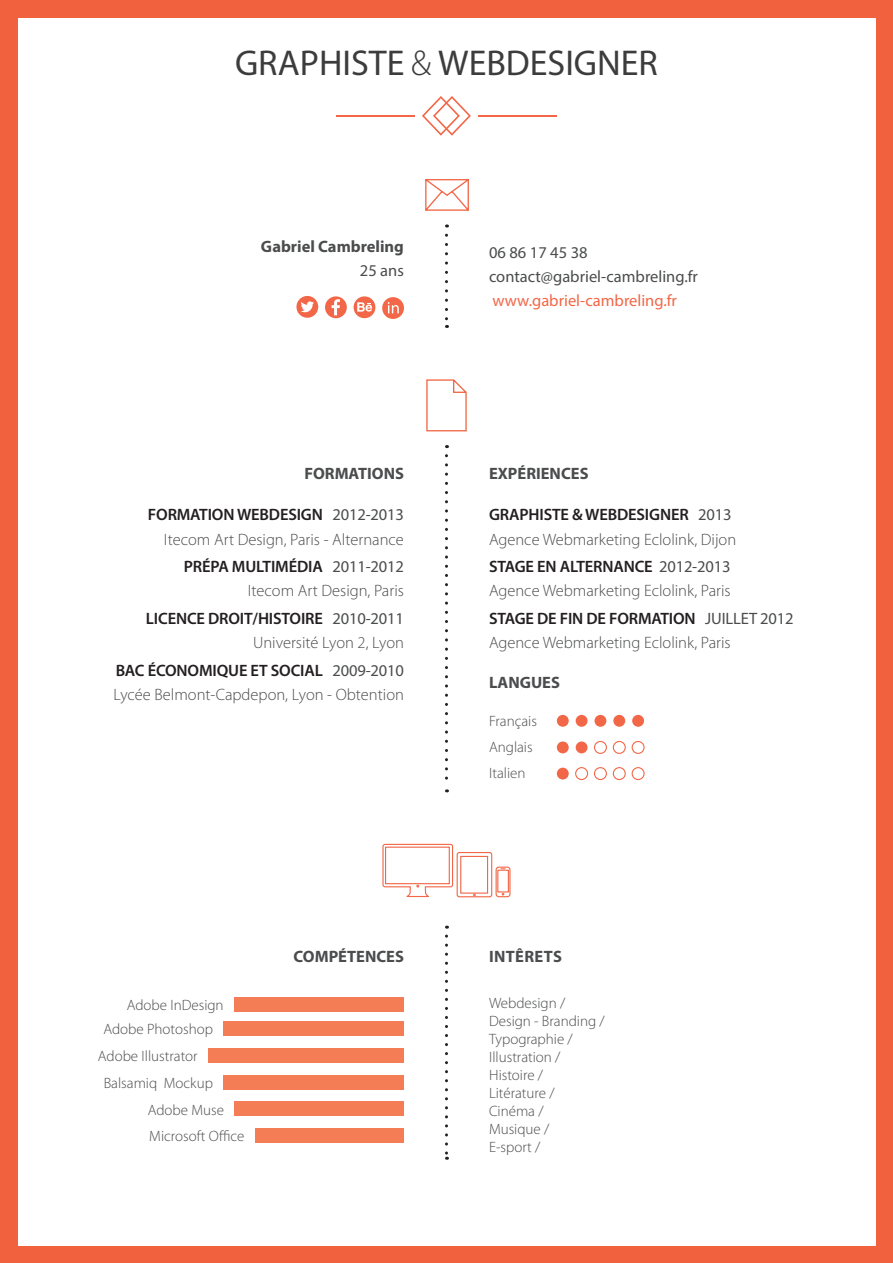
<style>
.page{position:relative;width:893px;height:1263px;background:#fff}
.page>*{position:absolute;margin:0;border:0;box-sizing:border-box;transform-origin:0 0}
.t1{font:36px "Myriad Pro";color:#3c3c3d}
.t2{font:300 16.5px/24px "Myriad Pro";color:#4b4c4d}
.t3{font:700 16.5px "Myriad Pro";color:#4b4c4d}
.t4{font:600 16.5px/24px "Myriad Pro";letter-spacing:-.01em;color:#231f20;text-align:right}
.t5{font:16.5px/24px "Myriad Pro";color:#4b4c4d}
.t6{font:16.5px "Myriad Pro";color:#f26747}
.t7{font:700 16.5px "Myriad Pro";letter-spacing:.02em;color:#4b4c4d}
.t8{font:300 15px/18px "Myriad Pro";color:#4b4c4d}
.s1{font-weight:300}
.s2{font-weight:600;color:#231f20}
.s3{font-weight:400}
.s4{font-weight:400;color:#4b4c4d}
.s5{font-weight:300;color:#4b4c4d}
</style>
<div class="page">
<svg style="left:422px;top:96px;width:49px;height:40px"></svg>
<hr style="left:478px;top:115px;width:78px;height:1px;background:#f26747">
<hr style="left:337px;top:115px;width:78px;height:1px;background:#f26747">
<svg style="left:445px;top:235px;width:3px;height:93px"></svg>
<svg style="left:425px;top:179px;width:44px;height:32px"></svg>
<div style="left:0;top:1px;width:18px;height:1261px;background:#f1613d"></div>
<div style="left:876px;top:1px;width:17px;height:1261px;background:#f1613d"></div>
<div style="left:0;top:0;width:893px;height:17px;background:#f1613d"></div>
<div style="left:0;top:1247px;width:893px;height:16px;background:#f1613d"></div>
<svg style="left:445px;top:456px;width:3px;height:336px"></svg>
<svg style="left:426px;top:379px;width:41px;height:53px"></svg>
<svg style="left:382px;top:843px;width:129px;height:317px"></svg>
<div style="left:235px;top:997px;width:169px;height:14px;background:#f47d55"></div>
<div style="left:224px;top:1021px;width:180px;height:15px;background:#f47d55"></div>
<div style="left:208px;top:1048px;width:196px;height:15px;background:#f47d55"></div>
<div style="left:224px;top:1075px;width:180px;height:14px;background:#f47d55"></div>
<div style="left:235px;top:1101px;width:169px;height:15px;background:#f47d55"></div>
<div style="left:255px;top:1128px;width:149px;height:15px;background:#f47d55"></div>
<div style="left:557px;top:715px;width:12px;height:12px;background:#f26747;border-radius:50%"></div>
<div style="left:576px;top:715px;width:12px;height:12px;background:#f26747;border-radius:50%"></div>
<div style="left:594px;top:715px;width:12px;height:12px;background:#f26747;border-radius:50%"></div>
<div style="left:613px;top:715px;width:12px;height:12px;background:#f26747;border-radius:50%"></div>
<div style="left:632px;top:715px;width:12px;height:12px;background:#f26747;border-radius:50%"></div>
<div style="left:557px;top:741px;width:12px;height:12px;background:#f26747;border-radius:50%"></div>
<div style="left:576px;top:741px;width:12px;height:12px;background:#f26747;border-radius:50%"></div>
<div style="left:594px;top:741px;width:13px;height:13px;border:1px solid #f26747;border-radius:50%"></div>
<div style="left:613px;top:741px;width:13px;height:13px;border:1px solid #f26747;border-radius:50%"></div>
<div style="left:632px;top:741px;width:13px;height:13px;border:1px solid #f26747;border-radius:50%"></div>
<div style="left:557px;top:768px;width:12px;height:11px;background:#f26747;border-radius:50%"></div>
<div style="left:575px;top:767px;width:13px;height:13px;border:1px solid #f26747;border-radius:50%"></div>
<div style="left:594px;top:767px;width:13px;height:13px;border:1px solid #f26747;border-radius:50%"></div>
<div style="left:613px;top:767px;width:13px;height:13px;border:1px solid #f26747;border-radius:50%"></div>
<div style="left:632px;top:767px;width:13px;height:13px;border:1px solid #f26747;border-radius:50%"></div>
<div style="left:296px;top:296px;width:22px;height:22px;background:#f26747;border-radius:50%"></div>
<svg style="left:301px;top:301px;width:13px;height:11px"></svg>
<div style="left:325px;top:296px;width:22px;height:22px;background:#f26747;border-radius:50%"></div>
<svg style="left:332px;top:299px;width:8px;height:16px"></svg>
<div style="left:354px;top:296px;width:21px;height:22px;background:#f26747;border-radius:50%"></div>
<svg style="left:357px;top:302px;width:15px;height:10px"></svg>
<div style="left:382px;top:297px;width:22px;height:22px;background:#f26747;border-radius:50%"></div>
<svg style="left:388px;top:302px;width:11px;height:11px"></svg>
<h1 class="t1" style="left:235px;top:41px;width:424px">GRAPHISTE <span class="s1">&amp;</span> WEBDESIGNER</h1>
<p class="t3" style="left:261px;top:236px;width:144px">Gabriel Cambreling</p>
<p class="t5" style="left:360px;top:258px;width:46px">25 ans</p>
<p class="t5" style="left:489px;top:241px;width:211px">06 86 17 45 38 contact@gabriel-cambreling.fr</p>
<p class="t6" style="left:492px;top:291px;width:186px">www.gabriel-cambreling.fr</p>
<p class="t3" style="left:304px;top:463px;width:101px">FORMATIONS</p>
<p class="t3" style="left:489px;top:463px;width:101px">EXPÉRIENCES</p>
<p class="t2" style="left:148px;top:503px;width:257px;text-align:right"><span class="s2">FORMATION WEBDESIGN</span> <span class="s3">2012-2013<br></span>Itecom Art Design, Paris - Alternance</p>
<p class="t2" style="left:184px;top:555px;width:222px;text-align:right"><span class="s2">PRÉPA MULTIMÉDIA</span> <span class="s3">2011-2012<br></span>Itecom Art Design, Paris</p>
<p class="t4" style="left:146px;top:606px;width:259px">LICENCE DROIT/HISTOIRE <span class="s4">2010-2011<br></span><span class="s5">Université Lyon 2, Lyon</span></p>
<p class="t2" style="left:113px;top:658px;width:292px"><span class="s2">BAC ÉCONOMIQUE ET SOCIAL</span> <span class="s3">2009-2010<br></span>Lycée Belmont-Capdepon, Lyon - Obtention</p>
<p class="t8" style="left:104px;top:993px;width:122px;line-height:24.6px;text-indent:23px">Adobe InDesign<br>Adobe Photoshop</p>
<p class="t8" style="left:104px;top:1043px;width:111px;line-height:26.7px;text-indent:-6px">Adobe Illustrator<br>Balsamiq Mockup</p>
<p class="t8" style="left:149px;top:1127px;width:97px">Microsoft Office</p>
<p class="t8" style="left:148px;top:1101px;width:78px">Adobe Muse</p>
<p class="t3" style="left:294px;top:945px;width:112px">COMPÉTENCES</p>
<p class="t2" style="left:489px;top:503px;width:249px"><span class="s2">GRAPHISTE &amp; WEBDESIGNER</span> <span class="s3">2013<br></span>Agence Webmarketing Eclolink, Dijon</p>
<p class="t2" style="left:489px;top:555px;width:243px"><span class="s2">STAGE EN ALTERNANCE</span> <span class="s3">2012-2013<br></span>Agence Webmarketing Eclolink, Paris</p>
<p class="t2" style="left:489px;top:607px;width:306px"><span class="s2">STAGE DE FIN DE FORMATION</span> <span class="s3">JUILLET 2012<br></span>Agence Webmarketing Eclolink, Paris</p>
<p class="t3" style="left:489px;top:671px;width:72px">LANGUES</p>
<p class="t8" style="left:489px;top:708px;width:49px;line-height:26.1px">Français<br>Anglais<br>Italien</p>
<p class="t7" style="left:489px;top:945px;width:74px">INTÊRETS</p>
<p class="t8" style="left:489px;top:994px;width:117px">Webdesign /<br>Design - Branding /<br>Typographie /<br>Illustration /<br>Histoire /<br>Litérature /<br>Cinéma /<br>Musique /<br>E-sport /</p>
</div>
